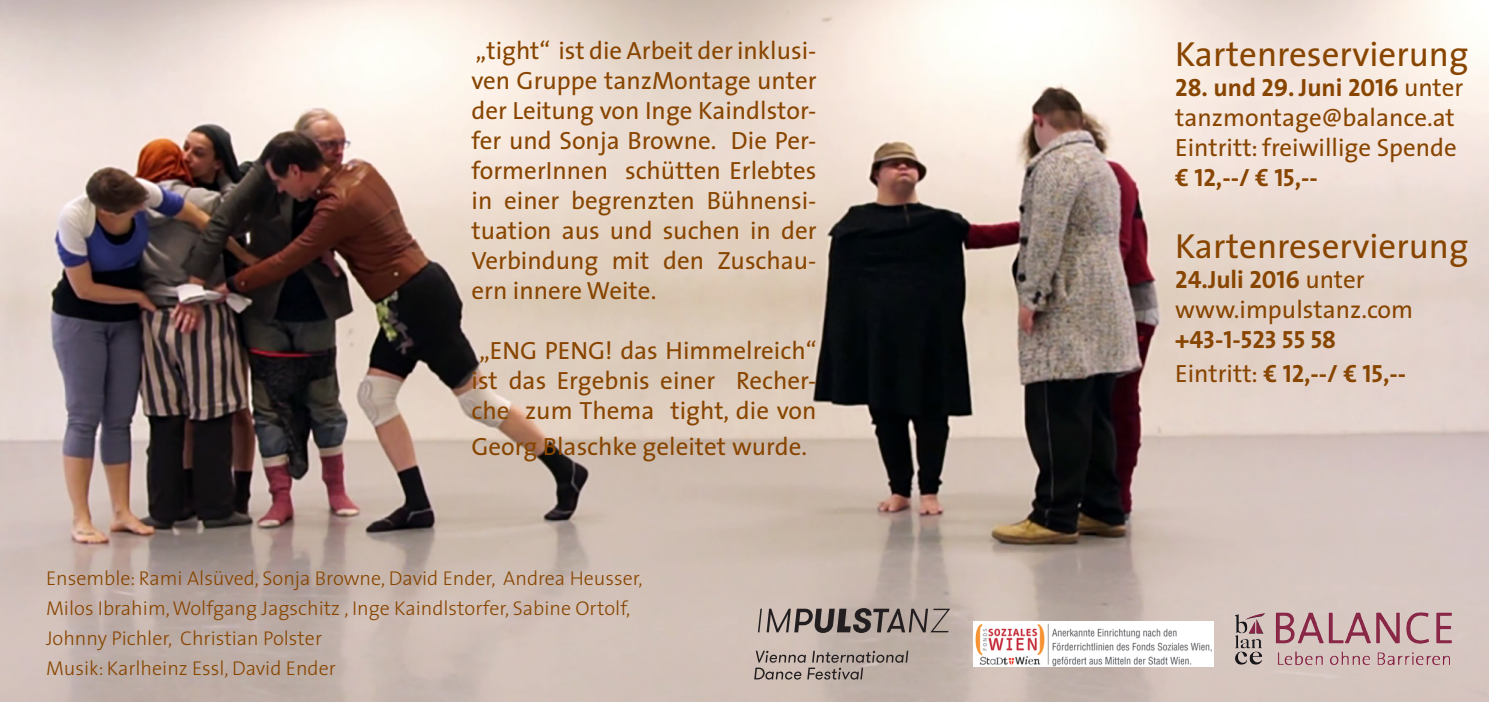
<style>
.page{position:relative;width:1489px;height:702px;background:#fff}
.page>*{position:absolute;margin:0;border:0;box-sizing:border-box;transform-origin:0 0}
.t1{font:35px "The Sans";color:#884500}
.t2{font:25px/30px "The Sans";color:#884500;text-align:justify}
.t3{font:25px "The Sans Bold Caps";color:#884500}
.t4{font:300 20px/30px "The Sans";color:#884500}
.s1{font-family:"The Sans";font-weight:700}
.s2{font-family:"The Sans"}
.s3{font-weight:700}
.s4{font-family:"The Sans Bold Caps"}
</style>
<div class="page">
<img style="left:0;top:0;width:1488px;height:702px">
<img style="left:1231px;top:606px;width:224px;height:71px">
<img style="left:973px;top:621px;width:240px;height:45px">
<svg style="left:754px;top:650px;width:154px;height:29px;background:#a79a93"></svg>
<svg style="left:758px;top:608px;width:192px;height:25px;background:#8a7e79"></svg>
<p class="t2" style="left:471px;top:35px;width:346px">„tight“ ist die Arbeit der inklusi&shy;ven Gruppe tanzMontage unter der Leitung von Inge Kaindlstor&shy;fer und Sonja Browne. Die Per&shy;formerInnen schütten Erlebtes in einer begrenzten Bühnensi&shy;tuation aus und suchen in der Verbindung mit den Zuschau&shy;ern innere Weite.</p>
<p class="t2" style="left:471px;top:335px;width:346px;text-align:center">„ENG PENG! das Himmelreich“ ist das Ergebnis einer Recher&shy;che zum Thema tight, die von</p>
<p class="t2" style="left:471px;top:431px;width:337px">Georg Blaschke geleitet wurde.</p>
<p class="t4" style="left:46px;top:562px;width:598px">Ensemble: Rami Alsüved, Sonja Browne, David Ender, Andrea Heusser,<br>Milos Ibrahim, Wolfgang Jagschitz , Inge Kaindlstorfer, Sabine Ortolf,<br>Johnny Pichler, Christian Polster</p>
<p class="t4" style="left:46px;top:652px;width:291px">Musik: Karlheinz Essl, David Ender</p>
<p class="t1" style="left:1175px;top:25px;width:295px">Kartenreservierung</p>
<p class="t3" style="left:1175px;top:67px;width:290px">28. <span class="s1">und</span> 29. <span class="s1">Juni</span> 2016 <span class="s2">unter</span></p>
<p class="t2" style="left:1175px;top:102px;width:281px">tanzmontage@balance.at</p>
<p class="t2" style="left:1175px;top:132px;width:283px">Eintritt: freiwillige Spende</p>
<p class="t3" style="left:1175px;top:157px;width:144px"><span class="s1">€</span> 12,--/ <span class="s1">€</span> 15<span class="s1">,--</span></p>
<p class="t1" style="left:1175px;top:217px;width:295px">Kartenreservierung</p>
<p class="t3" style="left:1175px;top:259px;width:191px">24.<span class="s1">Juli</span> 2016 <span class="s2">unter</span></p>
<p class="t2" style="left:1175px;top:294px;width:239px">www.impulstanz.com</p>
<p class="t3" style="left:1175px;top:319px;width:162px">+43-1-523 55 58</p>
<p class="t2" style="left:1175px;top:357px;width:232px">Eintritt: <span class="s3">€</span> <span class="s4">12,--/</span> <span class="s3">€</span> <span class="s4">15</span><span class="s3">,--</span></p>
</div>
